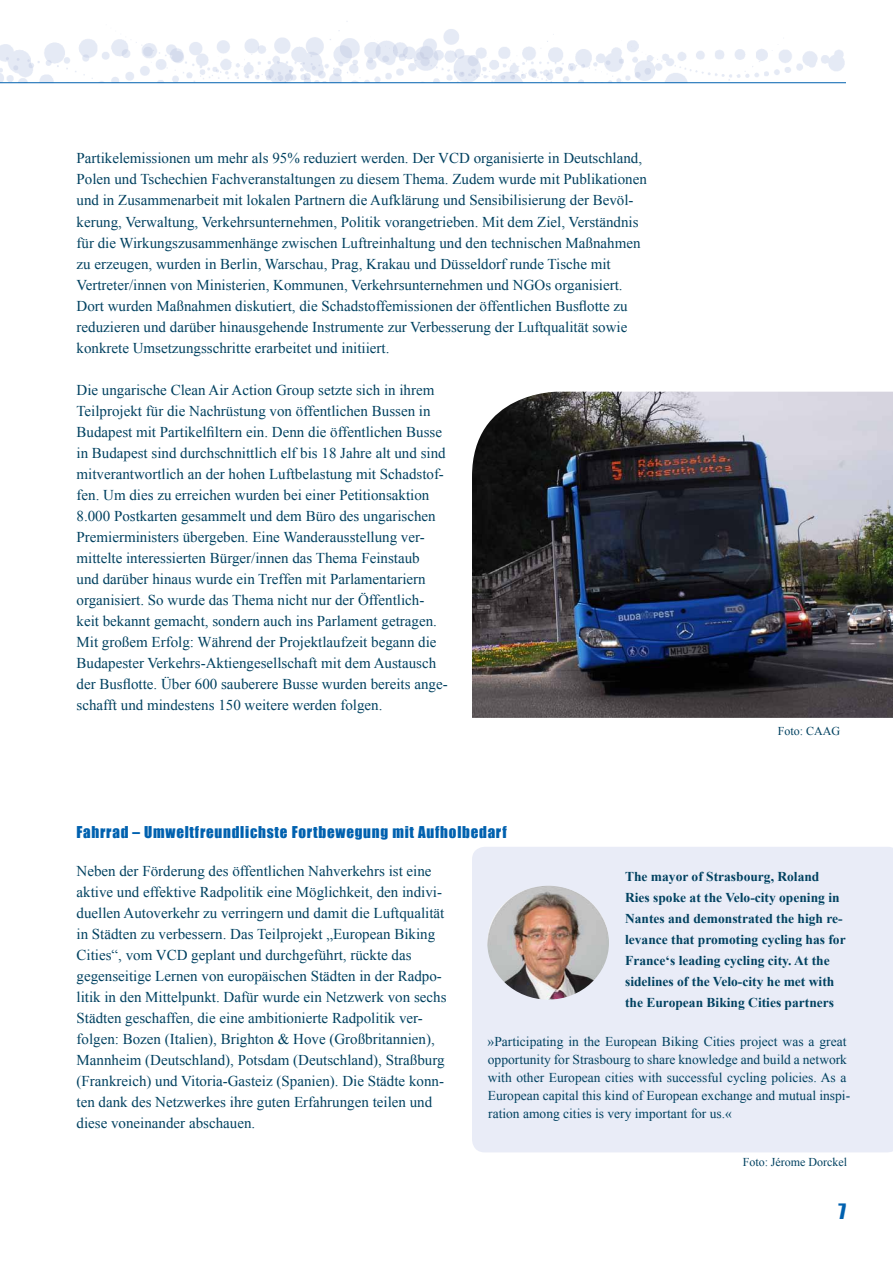
<style>
.page{position:relative;width:893px;height:1263px;background:#fff}
.page>*{position:absolute;margin:0;border:0;box-sizing:border-box;transform-origin:0 0}
.t1{font:19.5px "Impact";color:#0061af}
.t2{font:15px/21px "Times New Roman";color:#004160}
.t3{font:15px "Impact";letter-spacing:.05em;color:#0061af}
.t4{font:13.5px/18px "Times New Roman";color:#004160}
.t5{font:700 13.5px/21px "Times New Roman";color:#004160}
.t6{font:12px "Times New Roman";color:#004160}
</style>
<div class="page">
<img style="left:472px;top:392px;width:421px;height:326px">
<div style="left:472px;top:847px;width:421px;height:305px;background:#e9ecf7"></div>
<img style="left:487px;top:886px;width:122px;height:113px">
<img style="left:690px;top:49px;width:155px;height:32px">
<img style="left:523px;top:34px;width:165px;height:48px">
<img style="left:0;top:21px;width:523px;height:61px">
<hr style="left:0;top:82px;width:855px;height:1px;background:#0061af">
<div style="left:846px;top:9px;width:47px;height:79px;background:#fff"></div>
<p class="t2" style="left:77px;top:148px;width:572px">Partikelemissionen um mehr als 95% reduziert werden. Der VCD organisierte in Deutschland, Polen und Tschechien Fachveranstaltungen zu diesem Thema. Zudem wurde mit Publikationen und in Zusammenarbeit mit lokalen Partnern die Aufklärung und Sensibilisierung der Bevöl&shy;kerung, Verwaltung, Verkehrsunternehmen, Politik vorangetrieben. Mit dem Ziel, Verständnis für die Wirkungszusammenhänge zwischen Luftreinhaltung und den technischen Maßnahmen zu erzeugen, wurden in Berlin, Warschau, Prag, Krakau und Düsseldorf runde Tische mit Vertreter/innen von Ministerien, Kommunen, Verkehrsunternehmen und NGOs organisiert.<br>Dort wurden Maßnahmen diskutiert, die Schadstoffemissionen der öffentlichen Busflotte zu reduzieren und darüber hinausgehende Instrumente zur Verbesserung der Luftqualität sowie konkrete Umsetzungsschritte erarbeitet und initiiert.</p>
<p class="t2" style="left:77px;top:379px;width:373px">Die ungarische Clean Air Action Group setzte sich in ihrem Teilprojekt für die Nachrüstung von öffentlichen Bussen in Budapest mit Partikelfiltern ein. Denn die öffentlichen Busse in Budapest sind durchschnittlich elf bis 18 Jahre alt und sind mitverantwortlich an der hohen Luftbelastung mit Schadstof&shy;fen. Um dies zu erreichen wurden bei einer Petitionsaktion 8.000 Postkarten gesammelt und dem Büro des ungarischen Premierministers übergeben. Eine Wanderausstellung ver&shy;mittelte interessierten Bürger/innen das Thema Feinstaub<br>und darüber hinaus wurde ein Treffen mit Parlamentariern organisiert. So wurde das Thema nicht nur der Öffentlich&shy;keit bekannt gemacht, sondern auch ins Parlament getragen.<br>Mit großem Erfolg: Während der Projektlaufzeit begann die Budapester Verkehrs-Aktiengesellschaft mit dem Austausch der Busflotte. Über 600 sauberere Busse wurden bereits ange&shy;schafft und mindestens 150 weitere werden folgen.</p>
<p class="t6" style="left:778px;top:723px;width:64px">Foto: CAAG</p>
<p class="t3" style="left:77px;top:820px;width:432px">Fahrrad – Umweltfreundlichste Fortbewegung mit Aufholbedarf</p>
<p class="t2" style="left:77px;top:860px;width:371px">Neben der Förderung des öffentlichen Nahverkehrs ist eine aktive und effektive Radpolitik eine Möglichkeit, den indivi&shy;duellen Autoverkehr zu verringern und damit die Luftqualität in Städten zu verbessern. Das Teilprojekt „European Biking Cities“, vom VCD geplant und durchgeführt, rückte das gegenseitige Lernen von europäischen Städten in der Radpo&shy;litik in den Mittelpunkt. Dafür wurde ein Netzwerk von sechs Städten geschaffen, die eine ambitionierte Radpolitik ver&shy;folgen: Bozen (Italien), Brighton &amp; Hove (Großbritannien), Mannheim (Deutschland), Potsdam (Deutschland), Straßburg (Frankreich) und Vitoria-Gasteiz (Spanien). Die Städte konn&shy;ten dank des Netzwerkes ihre guten Erfahrungen teilen und diese voneinander abschauen.</p>
<p class="t5" style="left:625px;top:865px;width:222px">The mayor of Strasbourg, Roland Ries spoke at the Velo-city opening in Nantes and demonstrated the high re&shy;levance that promoting cycling has for France‘s leading cycling city. At the sidelines of the Velo-city he met with the European Biking Cities partners</p>
<p class="t4" style="left:488px;top:1032px;width:364px">»Participating in the European Biking Cities project was a great opportunity for Strasbourg to share knowledge and build a network with other European cities with successful cycling policies. As a European capital this kind of European exchange and mutual inspi&shy;ration among cities is very important for us.«</p>
<p class="t6" style="left:743px;top:1154px;width:106px">Foto: Jérome Dorckel</p>
<h1 class="t1" style="left:839px;top:1196px;width:9px">7</h1>
</div>
